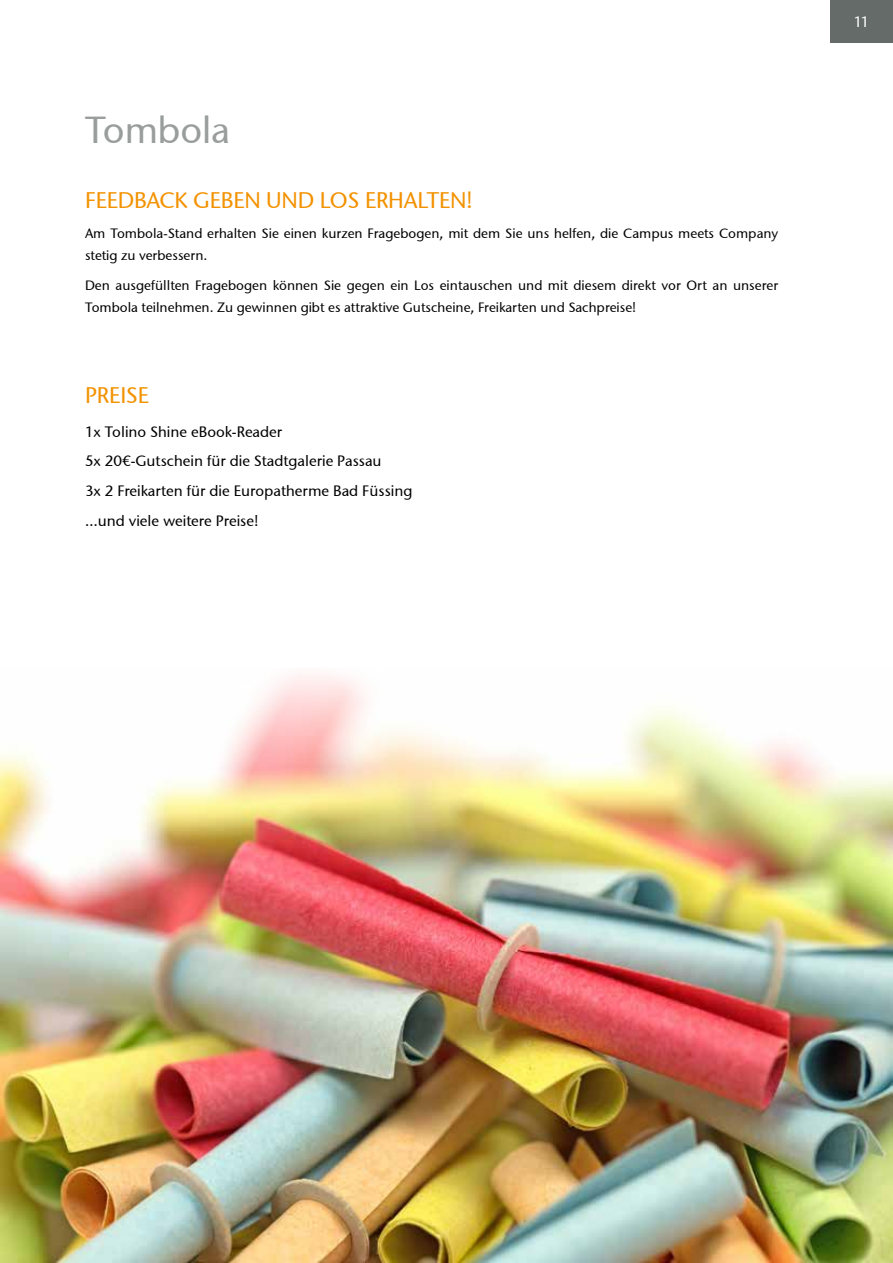
<style>
.page{position:relative;width:893px;height:1263px;background:#fff}
.page>*{position:absolute;margin:0;border:0;box-sizing:border-box;transform-origin:0 0}
.t1{font:37.5px "Stone Sans ITCTT Medium";letter-spacing:-.01em;color:#999e9d}
.t2{font:22.5px "Stone Sans ITCTT Medium";letter-spacing:-.01em;color:#f39200}
.t3{font:15px/29.5px "Stone Sans ITCTT Medium";color:#000}
.t4{font:15px "Stone Sans ITCTT Medium";color:#fff}
.t5{font:13.5px/21.8px "Stone Sans ITCTT Medium";color:#000}
</style>
<div class="page">
<div style="left:830px;top:0;width:63px;height:42px;background:#646b68"></div>
<img style="left:0;top:675px;width:893px;height:588px">
<h1 class="t1" style="left:85px;top:107px;width:147px">Tombola</h1>
<h2 class="t2" style="left:85px;top:187px;width:389px">FEEDBACK GEBEN UND LOS ERHALTEN!</h2>
<p class="t5" style="left:85px;top:223px;width:695px">Am Tombola-Stand erhalten Sie einen kurzen Fragebogen, mit dem Sie uns helfen, die Campus meets Company stetig zu verbessern.</p>
<p class="t5" style="left:85px;top:275px;width:695px">Den ausgefüllten Fragebogen können Sie gegen ein Los eintauschen und mit diesem direkt vor Ort an unserer<br>Tombola teilnehmen. Zu gewinnen gibt es attraktive Gutscheine, Freikarten und Sachpreise!</p>
<h2 class="t2" style="left:85px;top:381px;width:65px">PREISE</h2>
<p class="t3" style="left:85px;top:417px;width:329px">1x Tolino Shine eBook-Reader<br>5x 20€-Gutschein für die Stadtgalerie Passau<br>3x 2 Freikarten für die Europatherme Bad Füssing …und viele weitere Preise!</p>
<p class="t4" style="left:854px;top:12px;width:17px">11</p>
</div>
